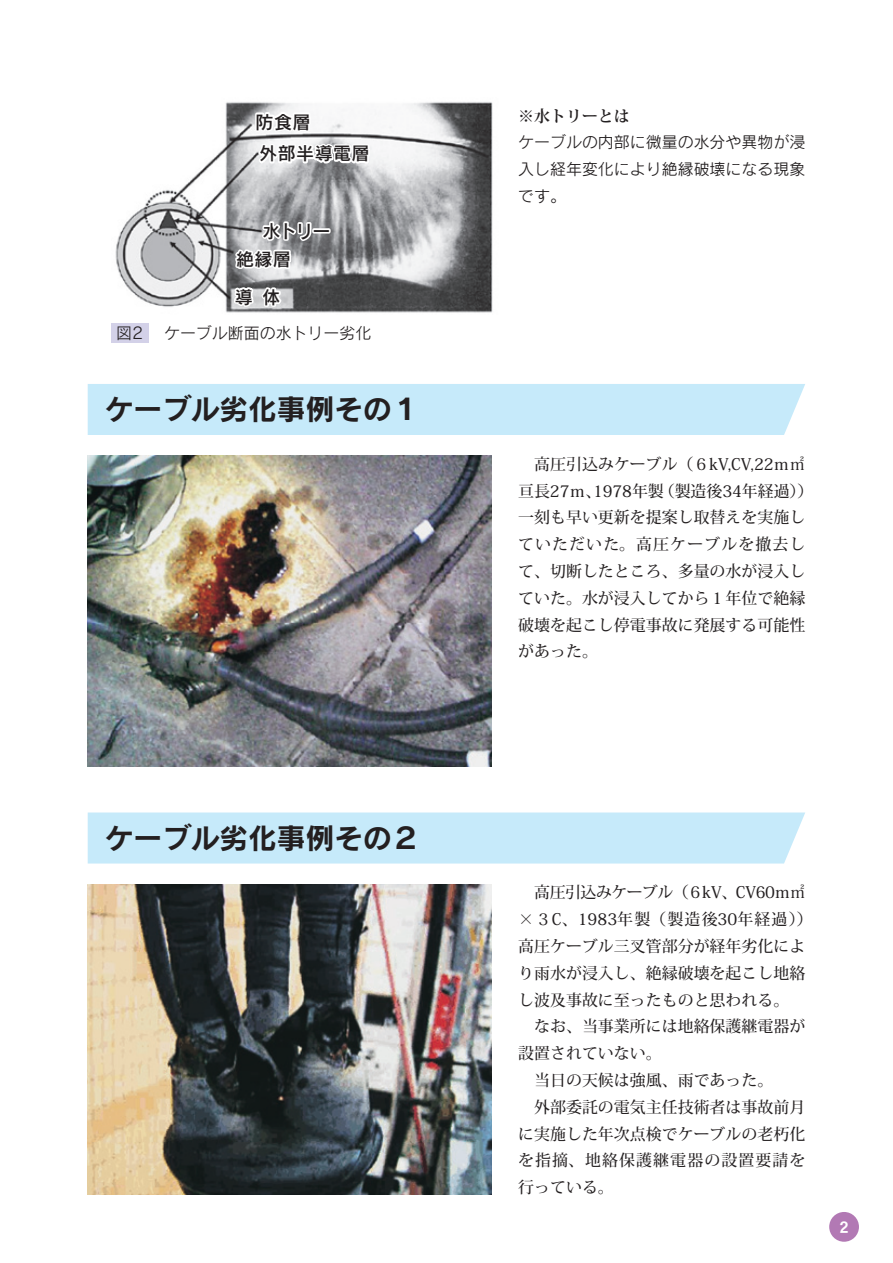
<style>
.page{position:relative;width:893px;height:1263px;background:#fff}
.page>*{position:absolute;margin:0;border:0;box-sizing:border-box;transform-origin:0 0}
.t1{font:28.65px "Rodin CID B";color:#231f20}
.t2{font:18px/37.8px "Rodin CID DB";letter-spacing:.02em;color:#231f20}
.t3{font:500 15.9px/26.8px "Koz Min Pro";color:#231f20}
.t4{font:15.9px/26.8px "Rodin CID M";color:#231f20;text-align:justify}
.t5{font:700 15.9px "Koz Min Pro";color:#231f20}
.t6{font:15.9px "DFPHS Gothic CID W7";color:#fff}
</style>
<div class="page">
<img style="left:115px;top:102px;width:378px;height:211px">
<img style="left:88px;top:456px;width:404px;height:310px">
<div style="left:88px;top:384px;width:717px;height:51px;background:#c6eafa"></div>
<img style="left:88px;top:884px;width:404px;height:311px">
<div style="left:111px;top:323px;width:37px;height:19px;background:#d3d1e8"></div>
<div style="left:88px;top:812px;width:717px;height:51px;background:#c6eafa"></div>
<svg style="left:224px;top:209px;width:108px;height:102px"></svg>
<svg style="left:253px;top:102px;width:119px;height:66px"></svg>
<div style="left:829px;top:1212px;width:30px;height:30px;background:#b279b4;border-radius:50%"></div>
<p class="t2" style="left:256px;top:102px;width:56px">防食層</p>
<p class="t2" style="left:259px;top:134px;width:112px">外部半導電層</p>
<p class="t2" style="left:263px;top:212px;width:69px">水トリー</p>
<p class="t2" style="left:235px;top:240px;width:58px">絶縁層導 体</p>
<p class="t4" style="left:116px;top:319px;width:257px">図2 　ケーブル断面の水トリー劣化</p>
<h1 class="t1" style="left:105px;top:390px;width:317px">ケーブル劣化事例その１</h1>
<h1 class="t1" style="left:105px;top:819px;width:317px">ケーブル劣化事例その２</h1>
<p class="t5" style="left:518px;top:104px;width:113px">※水トリーとは</p>
<p class="t4" style="left:518px;top:128px;width:289px">ケーブルの内部に微量の水分や異物が浸入し経年変化により絶縁破壊になる現象です。</p>
<p class="t3" style="left:518px;top:450px;width:297px">　高圧引込みケーブル（６kV,CV,22ｍ㎡亘長27ｍ、1978年製（製造後34年経過））一刻も早い更新を提案し取替えを実施していただいた。高圧ケーブルを撤去して、切断したところ、多量の水が浸入していた。水が浸入してから１年位で絶縁破壊を起こし停電事故に発展する可能性があった。</p>
<p class="t3" style="left:518px;top:878px;width:296px">　高圧引込みケーブル（６kV、CV60ｍ㎡×３C、1983年製（製造後30年経過））高圧ケーブル三叉管部分が経年劣化により雨水が浸入し、絶縁破壊を起こし地絡し波及事故に至ったものと思われる。<br>　なお、当事業所には地絡保護継電器が設置されていない。<br>　当日の天候は強風、雨であった。<br>　外部委託の電気主任技術者は事故前月に実施した年次点検でケーブルの老朽化を指摘、地絡保護継電器の設置要請を行っている。</p>
<p class="t6" style="left:839px;top:1218px;width:11px">2</p>
</div>
